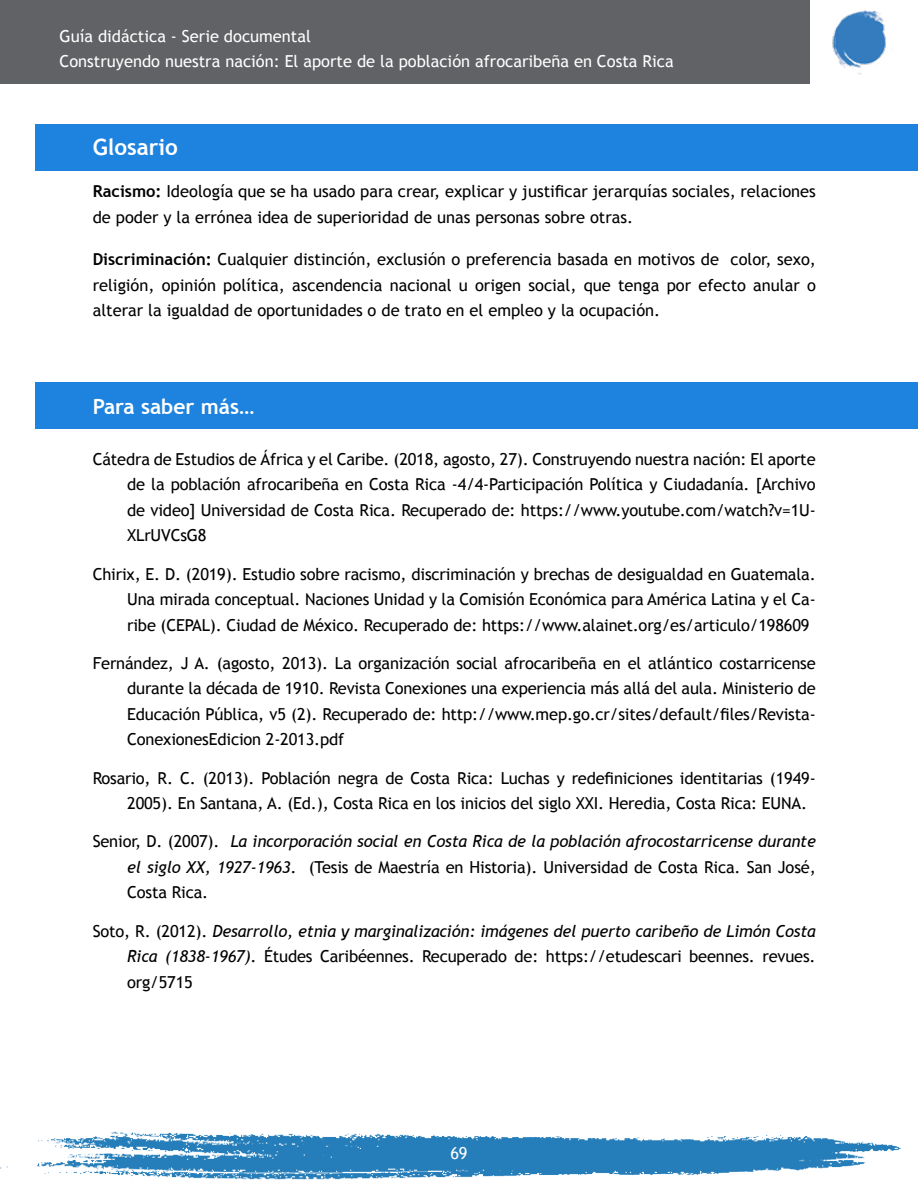
<style>
.page{position:relative;width:918px;height:1188px;background:#fff}
.page>*{position:absolute;margin:0;border:0;box-sizing:border-box;transform-origin:0 0}
.Titulo_boletin{font:700 22.5px "Trebuchet MS";color:#fff}
.Titulo_boletin-2{font:700 21px "Trebuchet MS";color:#fff}
.Referencias{font:16.5px/25.5px "Trebuchet MS";letter-spacing:-.01em;color:#000;text-align:justify}
.Texto_boletin_sin_sa{font:16.5px/25.5px "Trebuchet MS";color:#000}
.Referencias-2{font:italic 16.5px/25.5px "Trebuchet MS";letter-spacing:-.01em;color:#000;text-align:justify}
.t1{font:16.5px/25.5px "Trebuchet MS";color:#fff}
.s1{font-weight:700}
.s2{font-style:normal}
.s3{font-style:italic}
</style>
<div class="page">
<img style="left:0;top:1131px;width:901px;height:49px">
<div style="left:35px;top:124px;width:883px;height:46px;background:#1e83de"></div>
<div style="left:0;top:0;width:810px;height:84px;background:#606265"></div>
<div style="left:35px;top:383px;width:883px;height:46px;background:#1e83de"></div>
<img style="left:832px;top:10px;width:54px;height:65px">
<p class="t1" style="left:60px;top:23px;width:616px">Guía didáctica - Serie documental<br>Construyendo nuestra nación: El aporte de la población afrocaribeña en Costa Rica</p>
<p class="Titulo_boletin" style="left:93px;top:133px;width:87px">Glosario</p>
<p class="Texto_boletin_sin_sa" style="left:93px;top:179px;width:725px"><span class="s1">Racismo:</span> Ideología que se ha usado para crear, explicar y justificar jerarquías sociales, relaciones de poder y la errónea idea de superioridad de unas personas sobre otras.</p>
<p class="Texto_boletin_sin_sa" style="left:93px;top:247px;width:725px;text-align:justify"><span class="s1">Discriminación:</span> Cualquier distinción, exclusión o preferencia basada en motivos de color, sexo, religión, opinión política, ascendencia nacional u origen social, que tenga por efecto anular o alterar la igualdad de oportunidades o de trato en el empleo y la ocupación.</p>
<p class="Titulo_boletin-2" style="left:93px;top:393px;width:163px">Para saber más…</p>
<p class="Referencias" style="left:127px;top:446px;width:690px;text-indent:-35px">Cátedra de Estudios de África y el Caribe. (2018, agosto, 27). Construyendo nuestra nación: El aporte de la población afrocaribeña en Costa Rica -4/4-Participación Política y Ciudadanía. [Archivo de video] Universidad de Costa Rica. Recuperado de: https://www.youtube.com/watch?v=1U-XLrUVCsG8</p>
<p class="Referencias" style="left:127px;top:561px;width:690px;text-indent:-35px">Chirix, E. D. (2019). Estudio sobre racismo, discriminación y brechas de desigualdad en Guatemala.<br>Una mirada conceptual. Naciones Unidad y la Comisión Económica para América Latina y el Ca&shy;ribe (CEPAL). Ciudad de México. Recuperado de: https://www.alainet.org/es/articulo/198609</p>
<p class="Referencias" style="left:127px;top:651px;width:690px;text-indent:-35px">Fernández, J A. (agosto, 2013). La organización social afrocaribeña en el atlántico costarricense durante la década de 1910. Revista Conexiones una experiencia más allá del aula. Ministerio de Educación Pública, v5 (2). Recuperado de: http://www.mep.go.cr/sites/default/files/Revista-ConexionesEdicion 2-2013.pdf</p>
<p class="Referencias" style="left:127px;top:765px;width:690px;text-indent:-35px">Rosario, R. C. (2013). Población negra de Costa Rica: Luchas y redefiniciones identitarias (1949-<br>2005). En Santana, A. (Ed.), Costa Rica en los inicios del siglo XXI. Heredia, Costa Rica: EUNA.</p>
<p class="Referencias-2" style="left:127px;top:829px;width:690px;text-indent:-35px"><span class="s2">Senior, D. (2007).</span> La incorporación social en Costa Rica de la población afrocostarricense durante el siglo XX, 1927-1963<span class="s2">. (Tesis de Maestría en Historia). Universidad de Costa Rica. San José, Costa Rica.</span></p>
<p class="Referencias" style="left:127px;top:918px;width:690px;text-indent:-35px">Soto, R. (2012). <span class="s3">Desarrollo, etnia y marginalización: imágenes del puerto caribeño de Limón Costa Rica (1838-1967)</span>. Études Caribéennes. Recuperado de: https://etudescari beennes. revues. org/5715</p>
<p class="t1" style="left:450px;top:1141px;width:19px">69</p>
</div>
